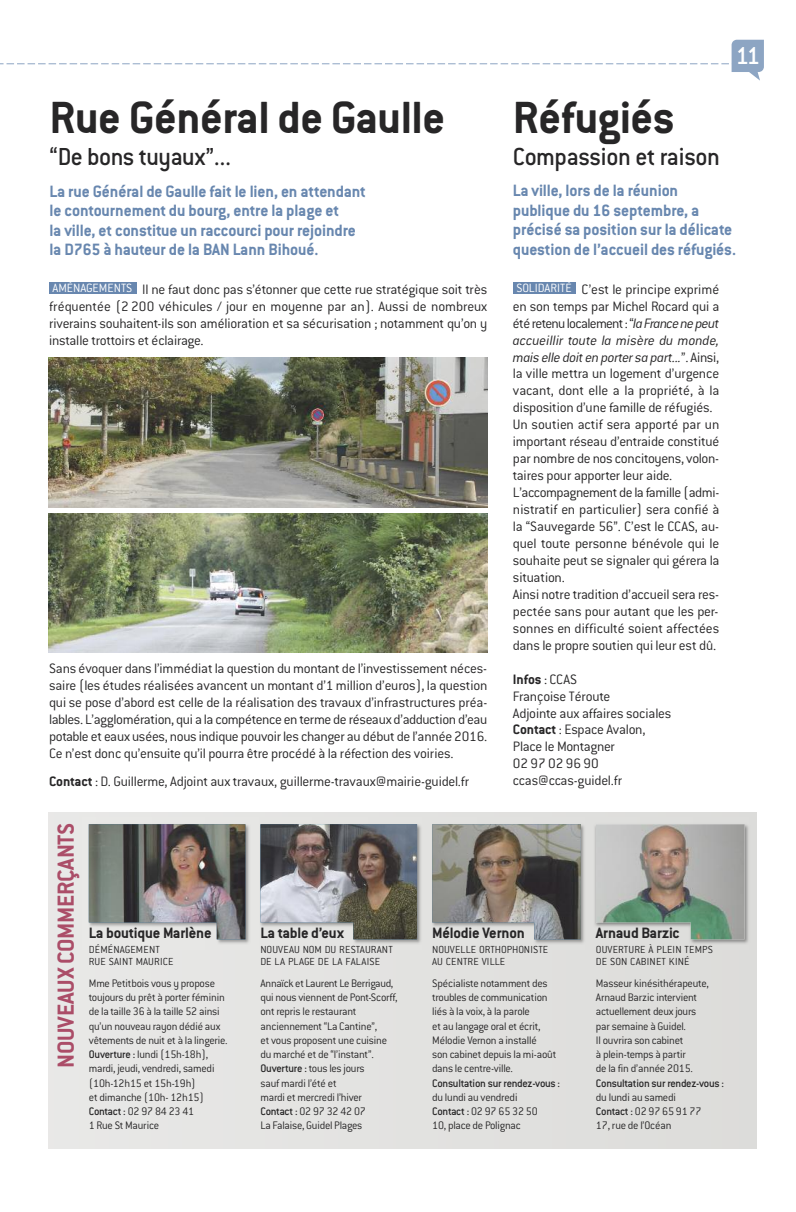
<style>
.page{position:relative;width:796px;height:1212px;background:#fff}
.page>*{position:absolute;margin:0;border:0;box-sizing:border-box;transform-origin:0 0}
.t1{font:700 49.5px "Conduit ITC";letter-spacing:-.01em;color:#272627}
.t2{font:500 27px "Conduit ITC";letter-spacing:-.02em;color:#272627}
.t3{font:500 27px "Conduit ITC";color:#fff}
.t4{font:700 25.5px "Conduit ITC";letter-spacing:-.01em;color:#ab4d68}
.t5{font:700 18px/19.5px "Conduit ITC";letter-spacing:-.005em;color:#6887af}
.t6{font:700 16.5px "Conduit ITC";letter-spacing:-.01em;color:#272627}
.t7{font:300 15px/17px "Conduit ITC";letter-spacing:-.015em;color:#272627;text-align:justify}
.t8{font:300 13.2px "Conduit ITC";color:#fff}
.t9{font:300 12px/14.2px "Conduit ITC";letter-spacing:-.02em;color:#272627}
.t10{font:500 12px "Conduit ITC";letter-spacing:-.025em;color:#272627}
.t11{font:300 11.25px/12px "Conduit ITC";letter-spacing:.01em;color:#272627}
.s1{font-style:italic}
.s2{font-weight:700}
.s3{font-weight:500}
</style>
<div class="page">
<div style="left:49px;top:813px;width:707px;height:335px;background:#e3e2e1"></div>
<svg style="left:0;top:40px;width:763px;height:41px"></svg>
<img style="left:88px;top:824px;width:661px;height:120px">
<img style="left:89px;top:824px;width:156px;height:115px">
<img style="left:254px;top:824px;width:1px;height:120px">
<img style="left:260px;top:824px;width:157px;height:115px">
<img style="left:425px;top:824px;width:1px;height:120px">
<img style="left:432px;top:824px;width:148px;height:115px">
<img style="left:589px;top:824px;width:1px;height:120px">
<img style="left:595px;top:824px;width:149px;height:115px">
<div style="left:49px;top:282px;width:87px;height:12px;background:#6887af"></div>
<img style="left:49px;top:358px;width:438px;height:150px">
<img style="left:49px;top:513px;width:438px;height:139px">
<div style="left:512px;top:282px;width:63px;height:12px;background:#6887af"></div>
<h1 class="t1" style="left:50px;top:102px;width:397px">Rue Général de Gaulle</h1>
<h2 class="t2" style="left:50px;top:148px;width:183px">“De bons tuyaux”...</h2>
<p class="t5" style="left:50px;top:183px;width:318px">La rue Général de Gaulle fait le lien, en attendant le contournement du bourg, entre la plage et<br>la ville, et constitue un raccourci pour rejoindre la D765 à hauteur de la BAN Lann Bihoué.</p>
<h1 class="t1" style="left:512px;top:102px;width:163px">Réfugiés</h1>
<h2 class="t2" style="left:512px;top:148px;width:208px">Compassion et raison</h2>
<h2 class="t3" style="left:735px;top:47px;width:26px">11</h2>
<p class="t5" style="left:512px;top:183px;width:225px">La ville, lors de la réunion publique du 16 septembre, a précisé sa position sur la délicate question de l’accueil des réfugiés.</p>
<p class="t8" style="left:52px;top:284px;width:81px">AMÉNAGEMENTS</p>
<p class="t7" style="left:512px;top:282px;width:208px;text-align:left;text-indent:69px">C’est le principe exprimé en son temps par Michel Rocard qui a étéretenulocalement:“<span class="s1">laFrancenepeut accueillir toute la misère du monde, mais elle doit en porter sa part...</span>”. Ainsi, la ville mettra un logement d’urgence vacant, dont elle a la propriété, à la disposition d’une famille de réfugiés.<br>Un soutien actif sera apporté par un important réseau d’entraide constitué par nombre de nos concitoyens, volon&shy;taires pour apporter leur aide.<br>L’accompagnementde la famille (admi&shy;nistratif en particulier) sera confié à la “Sauvegarde 56”. C’est le CCAS, au&shy;quel toute personne bénévole qui le souhaite peut se signaler qui gérera la situation.<br>Ainsi notre tradition d’accueil sera res&shy;pectée sans pour autant que les per&shy;sonnes en difficulté soient affectées dans le propre soutien qui leur est dû.</p>
<p class="t7" style="left:512px;top:672px;width:160px;text-align:left"><span class="s2">Infos</span> : CCAS<br>Françoise Téroute<br>Adjointe aux affaires sociales<br><span class="s2">Contact</span> : Espace Avalon,<br>Place le Montagner<br>02 97 02 96 90 ccas@ccas-guidel.fr</p>
<p class="t8" style="left:516px;top:284px;width:57px">SOLIDARITÉ</p>
<p class="t7" style="left:49px;top:282px;width:439px;text-indent:93px">Il ne faut donc pas s’étonner que cette rue stratégique soit très fréquentée (2 200 véhicules / jour en moyenne par an). Aussi de nombreux riverains souhaitent-ils son amélioration et sa sécurisation ; notamment qu’on y installe trottoirs et éclairage.</p>
<p class="t7" style="left:49px;top:662px;width:439px">Sans évoquer dans l’immédiat la question du montant de l’investissement néces&shy;saire (les études réalisées avancent un montant d’1 million d’euros), la question qui se pose d’abord est celle de la réalisation des travaux d’infrastructures préa&shy;lables. L’agglomération, qui a la compétence en terme de réseaux d’adduction d’eau potable et eaux usées, nous indique pouvoirles changer au début de l’année 2016.<br>Ce n’est donc qu’ensuite qu’il pourra être procédé à la réfection des voiries.</p>
<p class="t7" style="left:49px;top:774px;width:421px"><span class="s2">Contact</span> : D. Guillerme, Adjoint aux travaux, guillerme-travaux@mairie-guidel.fr</p>
<h3 class="t4" style="left:58px;top:1067px;width:246px;rotate:-90deg">NOUVEAUX COMMERÇANTS</h3>
<p class="t6" style="left:89px;top:928px;width:124px">La boutique Marlène</p>
<p class="t11" style="left:89px;top:945px;width:86px">DÉMÉNAGEMENT<br>RUE SAINT MAURICE</p>
<p class="t9" style="left:89px;top:977px;width:140px">Mme Petitbois vous y propose toujours du prêt à porter féminin de la taille 36 à la taille 52 ainsi qu’un nouveau rayon dédié aux vêtements de nuit et à la lingerie.<br><span class="s3">Ouverture :</span> lundi (15h-18h), mardi, jeudi, vendredi, samedi (10h-12h15 et 15h-19h)<br>et dimanche (10h- 12h15)<br><span class="s3">Contact :</span> 02 97 84 23 41<br>1 Rue St Maurice</p>
<p class="t6" style="left:260px;top:928px;width:85px">La table d’eux</p>
<p class="t11" style="left:260px;top:945px;width:134px">NOUVEAU NOM DU RESTAURANT<br>DE LA PLAGE DE LA FALAISE</p>
<p class="t9" style="left:260px;top:977px;width:139px">Annaïck et Laurent Le Berrigaud, qui nous viennent de Pont-Scorff, ont repris le restaurant anciennement “La Cantine”,<br>et vous proposent une cuisine du marché et de “l’instant”.<br><span class="s3">Ouverture :</span> tous les jours<br>sauf mardi l’été et<br>mardi et mercredi l’hiver<br><span class="s3">Contact :</span> 02 97 32 42 07<br>La Falaise, Guidel Plages</p>
<p class="t6" style="left:432px;top:928px;width:94px">Mélodie Vernon</p>
<p class="t11" style="left:432px;top:945px;width:118px">NOUVELLE ORTHOPHONISTE<br>AU CENTRE VILLE</p>
<p class="t9" style="left:432px;top:977px;width:126px">Spécialiste notamment des troubles de communication liés à la voix, à la parole<br>et au langage oral et écrit,<br>Mélodie Vernon a installé<br>son cabinet depuis la mi-août dans le centre-ville.</p>
<p class="t10" style="left:432px;top:1079px;width:129px">Consultation sur rendez-vous :</p>
<p class="t9" style="left:432px;top:1091px;width:107px">du lundi au vendredi<br><span class="s3">Contact :</span> 02 97 65 32 50<br>10, place de Polignac</p>
<p class="t6" style="left:595px;top:928px;width:85px">Arnaud Barzic</p>
<p class="t11" style="left:595px;top:945px;width:118px">OUVERTURE À PLEIN TEMPS<br>DE SON CABINET KINÉ</p>
<p class="t9" style="left:595px;top:977px;width:114px">Masseur kinésithérapeute,<br>Arnaud Barzic intervient actuellement deux jours par semaine à Guidel.<br>Il ouvrira son cabinet<br>à plein-temps à partir<br>de la fin d’année 2015.</p>
<p class="t10" style="left:595px;top:1079px;width:129px">Consultation sur rendez-vous :</p>
<p class="t9" style="left:595px;top:1091px;width:107px">du lundi au samedi<br><span class="s3">Contact :</span> 02 97 65 91 77<br>17, rue de l’Océan</p>
</div>
